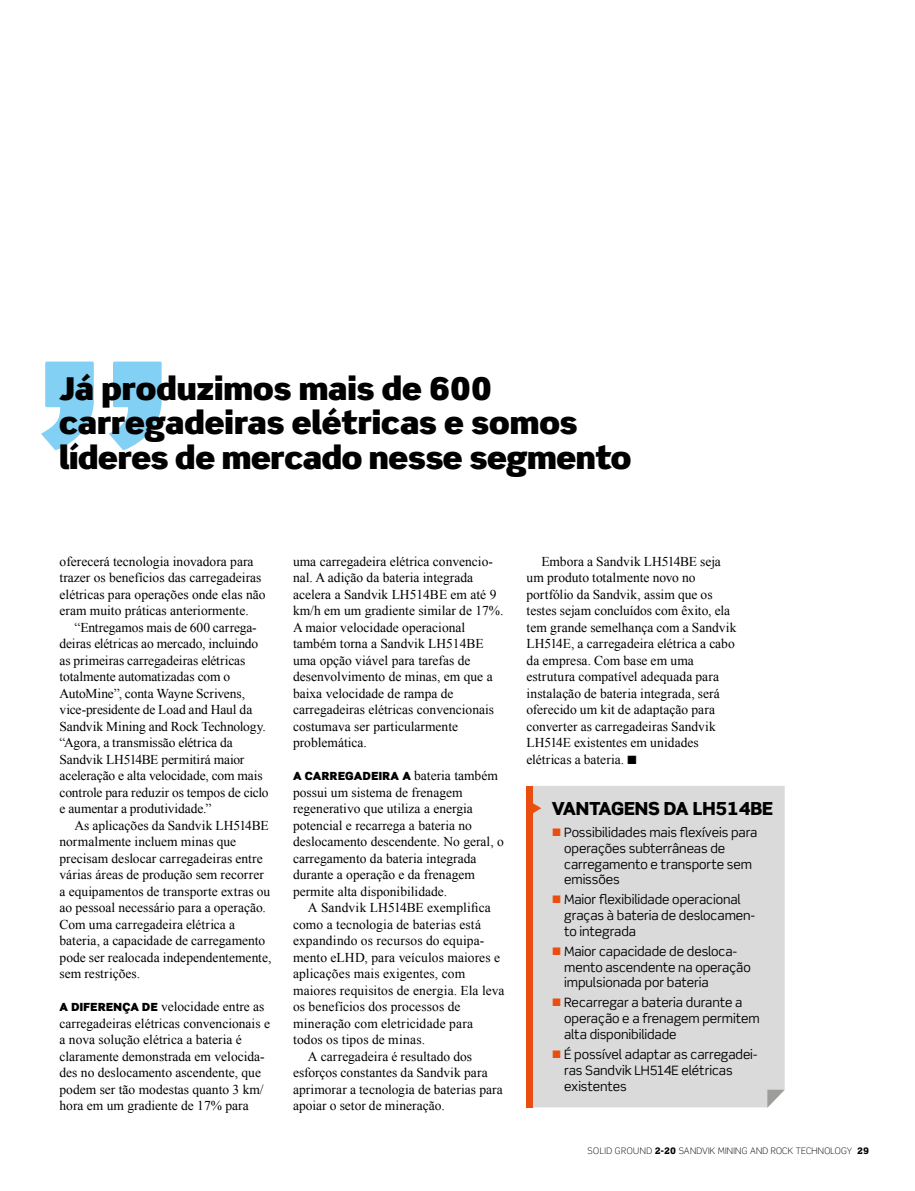
<style>
.page{position:relative;width:915px;height:1191px;background:#fff}
.page>*{position:absolute;margin:0;border:0;box-sizing:border-box;transform-origin:0 0}
.t1{font:900 31.5px/34.5px "Scene Pro";letter-spacing:-.01em;color:#000}
.t2{font:900 18px "Scene Pro";letter-spacing:-.01em;color:#000}
.t3{font:13.5px/16.5px "Times New Roman WGL";color:#000}
.t4{font:12.9px/15.8px "Scene Pro";letter-spacing:-.01em;color:#000}
.t5{font:900 11.25px "Scene Pro";letter-spacing:.03em;color:#000}
.t6{font:300 9px "Scene Pro";letter-spacing:.025em;color:#000}
.s1{font-family:"Scene Pro";font-weight:900;font-size:11.25px}
.s2{font-family:"Times New Roman WGL";font-weight:400;font-size:13.5px}
.s3{color:#e94e0f}
.s4{font-weight:900}
</style>
<div class="page">
<svg style="left:41px;top:361px;width:120px;height:89px"></svg>
<div style="left:532px;top:786px;width:252px;height:321px;background:#dadada"></div>
<svg style="left:532px;top:803px;width:9px;height:10px"></svg>
<svg style="left:767px;top:1089px;width:17px;height:18px"></svg>
<div style="left:526px;top:786px;width:6px;height:321px;background:#e94e0f"></div>
<h1 class="t1" style="left:59px;top:370px;width:573px">Já produzimos mais de 600 carregadeiras elétricas e somos líderes de mercado nesse segmento</h1>
<p class="t3" style="left:60px;top:553px;width:207px">oferecerá tecnologia inovadora para trazer os benefícios das carregadeiras elétricas para operações onde elas não eram muito práticas anteriormente.</p>
<p class="t3" style="left:60px;top:619px;width:210px;text-indent:15px">“Entregamos mais de 600 carrega&shy;deiras elétricas ao mercado, incluindo as primeiras carregadeiras elétricas totalmente automatizadas com o AutoMine”, conta Wayne Scrivens, vice-presidente de Load and Haul da Sandvik Mining and Rock Technology. “Agora, a transmissão elétrica da Sandvik LH514BE permitirá maior aceleração e alta velocidade, com mais controle para reduzir os tempos de ciclo e aumentar a produtividade.”</p>
<p class="t3" style="left:60px;top:816px;width:213px;text-indent:15px">As aplicações da Sandvik LH514BE normalmente incluem minas que precisam deslocar carregadeiras entre várias áreas de produção sem recorrer a equipamentos de transporte extras ou ao pessoal necessário para a operação.<br>Com uma carregadeira elétrica a bateria, a capacidade de carregamento pode ser realocada independentemente, sem restrições.</p>
<p class="t3" style="left:60px;top:998px;width:212px"><span class="s1">A DIFERENÇA DE</span> velocidade entre as carregadeiras elétricas convencionais e a nova solução elétrica a bateria é claramente demonstrada em velocida&shy;des no deslocamento ascendente, que podem ser tão modestas quanto 3 km/ hora em um gradiente de 17% para</p>
<p class="t3" style="left:293px;top:553px;width:212px">uma carregadeira elétrica convencio&shy;nal. A adição da bateria integrada acelera a Sandvik LH514BE em até 9 km/h em um gradiente similar de 17%.<br>A maior velocidade operacional também torna a Sandvik LH514BE uma opção viável para tarefas de desenvolvimento de minas, em que a baixa velocidade de rampa de carregadeiras elétricas convencionais costumava ser particularmente problemática.</p>
<p class="t5" style="left:293px;top:769px;width:206px">A CARREGADEIRA A <span class="s2">bateria também</span></p>
<p class="t3" style="left:293px;top:784px;width:212px">possui um sistema de frenagem regenerativo que utiliza a energia potencial e recarrega a bateria no deslocamento descendente. No geral, o carregamento da bateria integrada durante a operação e da frenagem permite alta disponibilidade.</p>
<p class="t3" style="left:308px;top:899px;width:184px">A Sandvik LH514BE exemplifica</p>
<p class="t3" style="left:293px;top:915px;width:189px">como a tecnologia de baterias está</p>
<p class="t3" style="left:293px;top:932px;width:193px">expandindo os recursos do equipa-</p>
<p class="t3" style="left:293px;top:948px;width:208px">mento eLHD, para veículos maiores e</p>
<p class="t3" style="left:293px;top:965px;width:173px">aplicações mais exigentes, com</p>
<p class="t3" style="left:293px;top:981px;width:213px">maiores requisitos de energia. Ela leva</p>
<p class="t3" style="left:293px;top:998px;width:169px">os benefícios dos processos de</p>
<p class="t3" style="left:293px;top:1014px;width:181px">mineração com eletricidade para</p>
<p class="t3" style="left:293px;top:1031px;width:133px">todos os tipos de minas.</p>
<p class="t3" style="left:308px;top:1047px;width:166px">A carregadeira é resultado dos</p>
<p class="t3" style="left:293px;top:1064px;width:196px">esforços constantes da Sandvik para</p>
<p class="t3" style="left:293px;top:1080px;width:211px">aprimorar a tecnologia de baterias para</p>
<p class="t3" style="left:293px;top:1097px;width:153px">apoiar o setor de mineração.</p>
<p class="t3" style="left:526px;top:552px;width:211px;text-indent:15px">Embora a Sandvik LH514BE seja um produto totalmente novo no portfólio da Sandvik, assim que os testes sejam concluídos com êxito, ela tem grande semelhança com a Sandvik LH514E, a carregadeira elétrica a cabo da empresa. Com base em uma estrutura compatível adequada para instalação de bateria integrada, será oferecido um kit de adaptação para converter as carregadeiras Sandvik LH514E existentes em unidades elétricas a bateria. ■</p>
<h2 class="t2" style="left:551px;top:796px;width:223px">VANTAGENS DA LH514BE</h2>
<p class="t4" style="left:564px;top:824px;width:195px;text-indent:-12px"><span class="s3">■</span> Possibilidades mais flexíveis para operações subterrâneas de carregamento e transporte sem emissões</p>
<p class="t4" style="left:564px;top:891px;width:192px;text-indent:-12px"><span class="s3">■</span> Maior flexibilidade operacional graças à bateria de deslocamen&shy;to integrada</p>
<p class="t4" style="left:564px;top:943px;width:188px;text-indent:-12px"><span class="s3">■</span> Maior capacidade de desloca&shy;mento ascendente na operação impulsionada por bateria</p>
<p class="t4" style="left:564px;top:994px;width:197px;text-indent:-12px"><span class="s3">■</span> Recarregar a bateria durante a operação e a frenagem permitem alta disponibilidade</p>
<p class="t4" style="left:564px;top:1046px;width:194px;text-indent:-12px"><span class="s3">■</span> É possível adaptar as carregadei&shy;ras Sandvik LH514E elétricas existentes</p>
<p class="t6" style="left:587px;top:1145px;width:283px">SOLID GROUND <span class="s4">2-20</span> SANDVIK MINING AND ROCK TECHNOLOGY <span class="s4">29</span></p>
</div>
